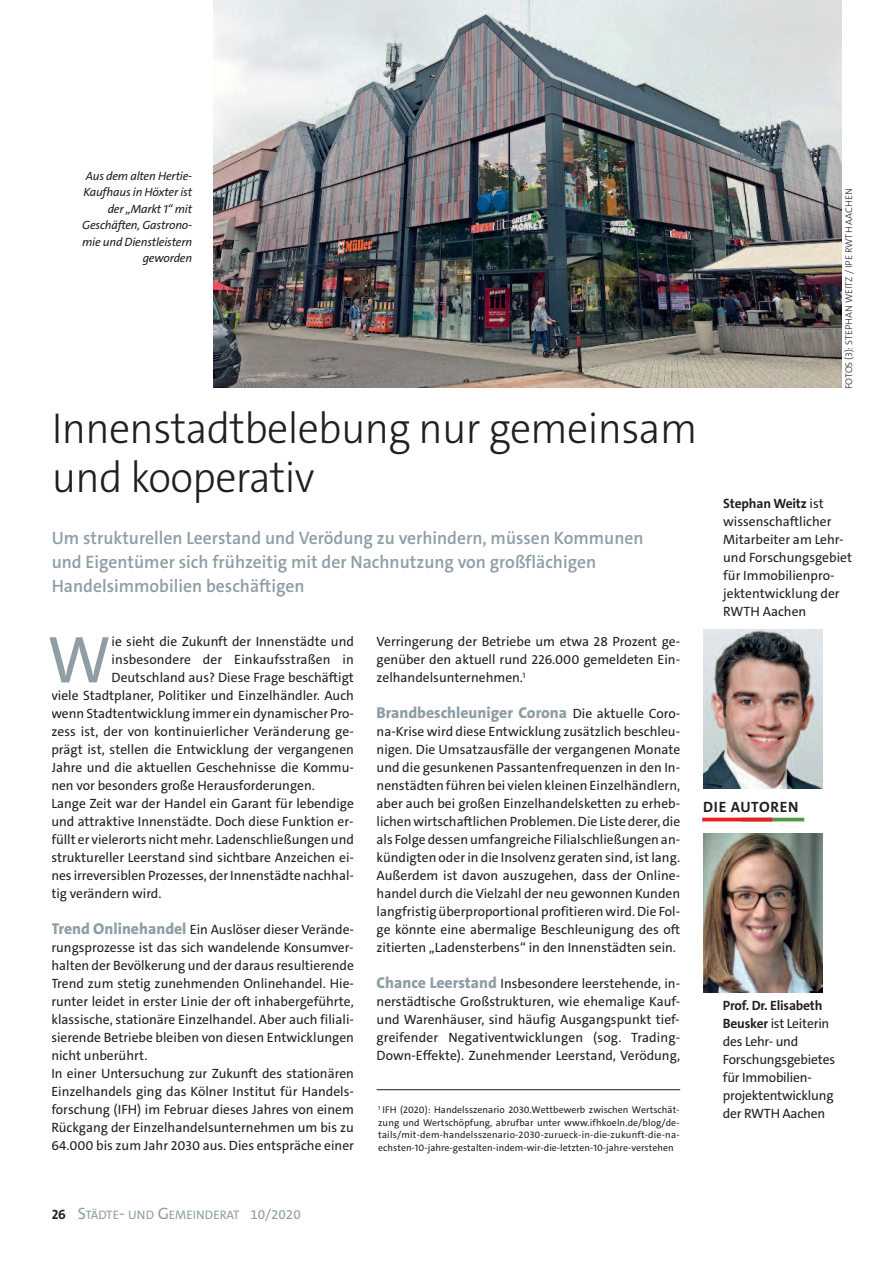
<style>
.page{position:relative;width:893px;height:1263px;background:#fff}
.page>*{position:absolute;margin:0;border:0;box-sizing:border-box;transform-origin:0 0}
.t1{font:66.75px "The Sans C5";color:#8e9ea4}
.t2{font:300 43.5px/49.5px "The Sans C5";letter-spacing:-.015em;color:#231f20}
.t3{font:600 18px/24px "The Sans C5";color:#8e9ea4}
.t4{font:800 15.75px "The Sans C5";color:#8e9ea4}
.t5{font:700 15px "The Sans C5";letter-spacing:.045em;color:#231f20}
.t6{font:13.5px/18px "The Sans C5";color:#231f20}
.t7{font:12.3px "The Sans C5";color:#8e9ea4}
.t8{font:italic 12px/16.5px "The Sans C5";letter-spacing:-.015em;color:#231f20;text-align:right}
.t9{font:9.75px/12.8px "The Sans C5";letter-spacing:.005em;color:#231f20;text-align:justify}
.t10{font:300 9.75px "The Sans C5";letter-spacing:.005em;color:#231f20}
.s1{font-weight:800;font-size:15.75px;color:#8e9ea4}
.s2{font-weight:400;font-size:13.5px;color:#231f20}
.s3{font-weight:700}
.s4{font-weight:700;font-size:13.5px;color:#231f20}
.s5{font-size:16.5px}
.s6{font-size:13.5px}
</style>
<div class="page">
<hr style="left:741px;top:818px;width:63px;height:3px;background:#549849">
<hr style="left:702px;top:818px;width:70px;height:3px;background:#ee1d23">
<img style="left:704px;top:629px;width:119px;height:159px">
<img style="left:704px;top:833px;width:119px;height:159px">
<img style="left:213px;top:0;width:629px;height:388px">
<hr style="left:377px;top:1089px;width:303px;height:1px;background:#231f20">
<p class="t8" style="left:82px;top:169px;width:112px">Aus dem alten Hertie-<br>Kaufhaus in Höxter ist der „Markt 1“ mit<br>Geschäften, Gastrono&shy;mie und Dienstleistern geworden</p>
<h2 class="t2" style="left:52px;top:407px;width:647px">Innenstadtbelebung nur gemeinsam und kooperativ</h2>
<h3 class="t3" style="left:52px;top:527px;width:593px">Um strukturellen Leerstand und Verödung zu verhindern, müssen Kommunen und Eigentümer sich frühzeitig mit der Nachnutzung von großflächigen<br>Handelsimmobilien beschäftigen</h3>
<h1 class="t1" style="left:47px;top:634px;width:65px">W</h1>
<p class="t6" style="left:112px;top:634px;width:244px">ie sieht die Zukunft der innenstädte und</p>
<p class="t6" style="left:112px;top:652px;width:244px">insbesondere der einkaufsstraßen in</p>
<p class="t6" style="left:112px;top:670px;width:244px">deutschland aus? diese frage beschäftigt</p>
<p class="t6" style="left:51px;top:688px;width:304px">viele stadtplaner, Politiker und einzelhändler. auch</p>
<p class="t6" style="left:51px;top:706px;width:304px">wenn stadtentwicklung immer ein dynamischer Pro-</p>
<p class="t6" style="left:51px;top:724px;width:304px">zess ist, der von kontinuierlicher Veränderung ge-</p>
<p class="t6" style="left:51px;top:742px;width:304px">prägt ist, stellen die entwicklung der vergangenen</p>
<p class="t6" style="left:51px;top:760px;width:304px">Jahre und die aktuellen geschehnisse die Kommu-</p>
<p class="t6" style="left:51px;top:778px;width:265px">nen vor besonders große Herausforderungen.</p>
<p class="t6" style="left:51px;top:796px;width:304px">lange Zeit war der Handel ein garant für lebendige</p>
<p class="t6" style="left:51px;top:814px;width:304px">und attraktive innenstädte. doch diese funktion er-</p>
<p class="t6" style="left:51px;top:832px;width:304px">füllt er vielerorts nicht mehr. ladenschließungen und</p>
<p class="t6" style="left:51px;top:850px;width:304px">struktureller leerstand sind sichtbare anzeichen ei-</p>
<p class="t6" style="left:51px;top:868px;width:304px">nes irreversiblen Prozesses, derinnenstädte nachhal-</p>
<p class="t6" style="left:51px;top:886px;width:112px">tig verändern wird.</p>
<p class="t6" style="left:51px;top:922px;width:304px"><span class="s1">Trend Onlinehandel</span> ein auslöser dieser Verände&shy;rungsprozesse ist das sich wandelende Konsumver&shy;halten der bevölkerung und der daraus resultierende trend zum stetig zunehmenden onlinehandel. Hie&shy;runter leidet in erster linie der oft inhabergeführte, klassische, stationäre einzelhandel. aber auch filiali&shy;sierende betriebe bleiben von diesen entwicklungen nicht unberührt.<br>in einer untersuchung zur Zukunft des stationären einzelhandels ging das Kölner institut für Handels&shy;forschung (ifH) im februar dieses Jahres von einem rückgang der einzelhandelsunternehmen um bis zu 64.000 bis zum Jahr 2030 aus. dies entspräche einer</p>
<p class="t6" style="left:377px;top:634px;width:305px;text-align:justify">Verringerung der betriebe um etwa 28 Prozent ge&shy;genüber den aktuell rund 226.000 gemeldeten ein&shy;zelhandelsunternehmen.<sup>1</sup></p>
<p class="t4" style="left:377px;top:707px;width:305px">Brandbeschleuniger Corona <span class="s2">die aktuelle Coro-</span></p>
<p class="t6" style="left:377px;top:724px;width:305px;text-align:justify">na-Krise wird diese entwicklung zusätzlich beschleu&shy;nigen. die umsatzausfälle der vergangenen monate und die gesunkenen Passantenfrequenzen in den in&shy;nenstädten führen bei vielen kleinen einzelhändlern, aber auch bei großen einzelhandelsketten zu erheb&shy;lichenwirtschaftlichen Problemen.die liste derer, die als folge dessen umfangreiche filialschließungen an&shy;kündigten oder in die insolvenz geraten sind, ist lang. außerdem ist davon auszugehen, dass der online&shy;handel durch die Vielzahl der neu gewonnen Kunden langfristig überproportional profitierenwird.die fol&shy;ge könnte eine abermalige beschleunigung des oft zitierten „ladensterbens“ in den innenstädten sein.</p>
<p class="t6" style="left:377px;top:976px;width:305px;text-align:justify"><span class="s1">Chance Leerstand</span> insbesondere leerstehende, in&shy;nerstädtische großstrukturen, wie ehemalige Kauf&shy;und Warenhäuser, sind häufig ausgangspunkt tief&shy;greifender negativentwicklungen (sog. trading&shy;down-effekte). Zunehmender leerstand, Verödung,</p>
<p class="t9" style="left:378px;top:1104px;width:303px"><sup>1</sup> ifH (2020): Handelsszenario 2030.Wettbewerb zwischen Wertschät&shy;zung und Wertschöpfung, abrufbar unter www.ifhkoeln.de/blog/de&shy;tails/mit-dem-handelsszenario-2030-zurueck-in-die-zukunft-die-na&shy;echsten-10-jahre-gestalten-indem-wir-die-letzten-10-jahre-verstehen</p>
<p class="t10" style="left:845px;top:389px;width:203px;rotate:-90deg">FOTOS (3): STEPHAN WEITZ / IPE RWTH AACHEN</p>
<p class="t6" style="left:723px;top:496px;width:130px"><span class="s3">Stephan Weitz</span> ist wissenschaftlicher mitarbeiter am lehr&shy;und forschungsgebiet für immobilienpro&shy;jektentwicklung der rWtH aachen</p>
<p class="t5" style="left:703px;top:801px;width:97px">DIE AUTOREN</p>
<p class="t6" style="left:723px;top:997px;width:114px"><span class="s3">Prof. Dr. Elisabeth<br>Beusker</span> ist leiterin des lehr- und forschungsgebietes für immobilien&shy;projektentwicklung der rWtH aachen</p>
<p class="t7" style="left:52px;top:1210px;width:251px"><span class="s4">26</span> <span class="s5">s</span>tÄdte<span class="s5">-</span> und <span class="s5">g</span>emeinderat <span class="s6">10/2020</span></p>
</div>
